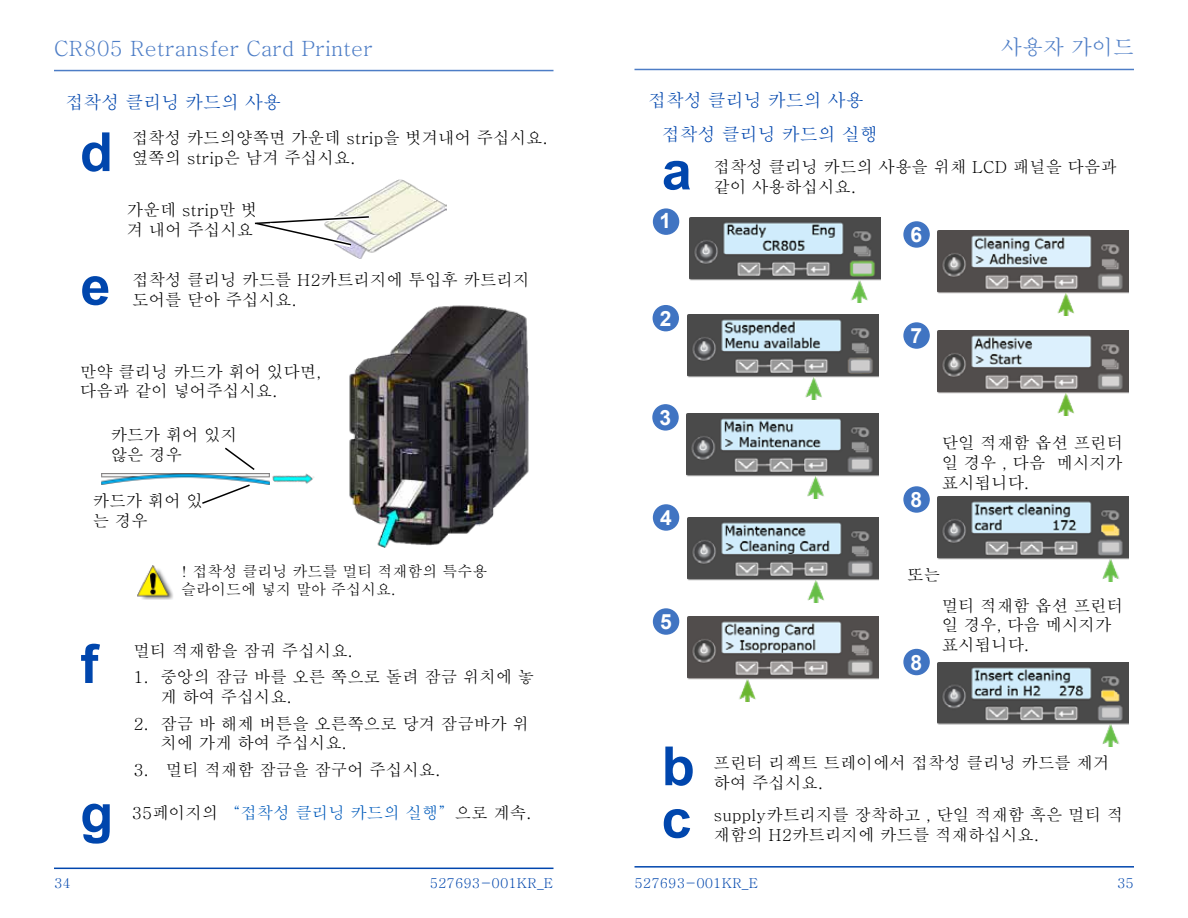
<style>
.page{position:relative;width:1188px;height:918px;background:#fff}
.page>*{position:absolute;margin:0;border:0;box-sizing:border-box;transform-origin:0 0}
.t1{font:700 54px/52.5px "Arial";color:#0046ad}
.t2{font:500 21px "Adobe Myungjo Std";color:#4d7dc6}
.t3{font:700 21px "Arial";color:#fff}
.t4{font:500 18px "Adobe Myungjo Std";color:#0046ad}
.t5{font:500 16.5px/19.8px "Adobe Myungjo Std";color:#000}
.t6{font:500 16.5px "Adobe Myungjo Std";color:#005bbb}
.t7{font:500 15px/18px "Adobe Myungjo Std";color:#000}
.t8{font:500 13.5px "Adobe Myungjo Std";color:#0046ad}
.s1{color:#000}
</style>
<div class="page">
<hr style="left:54px;top:868px;width:500px;height:1px;background:#0046ad">
<hr style="left:634px;top:866px;width:500px;height:2px;background:#0046ad">
<img style="left:340px;top:179px;width:107px;height:79px">
<svg style="left:254px;top:213px;width:119px;height:38px"></svg>
<img style="left:349px;top:305px;width:180px;height:243px">
<img style="left:938px;top:330px;width:191px;height:85px">
<div style="left:904px;top:323px;width:25px;height:25px;background:#4074c2;border-radius:50%"></div>
<div style="left:903px;top:322px;width:27px;height:27px;border:2px solid #4074c2;border-radius:50%"></div>
<img style="left:688px;top:617px;width:191px;height:84px">
<div style="left:654px;top:609px;width:25px;height:25px;background:#4074c2;border-radius:50%"></div>
<div style="left:653px;top:608px;width:26px;height:27px;border:2px solid #4074c2;border-radius:50%"></div>
<img style="left:938px;top:231px;width:191px;height:85px">
<div style="left:904px;top:222px;width:25px;height:25px;background:#4074c2;border-radius:50%"></div>
<div style="left:903px;top:221px;width:27px;height:27px;border:2px solid #4074c2;border-radius:50%"></div>
<img style="left:938px;top:662px;width:191px;height:85px">
<div style="left:904px;top:650px;width:25px;height:25px;background:#4074c2;border-radius:50%"></div>
<div style="left:903px;top:649px;width:27px;height:26px;border:2px solid #4074c2;border-radius:50%"></div>
<img style="left:938px;top:497px;width:191px;height:84px">
<div style="left:904px;top:487px;width:25px;height:25px;background:#4074c2;border-radius:50%"></div>
<div style="left:903px;top:486px;width:27px;height:27px;border:2px solid #4074c2;border-radius:50%"></div>
<div style="left:653px;top:306px;width:25px;height:25px;background:#4074c2;border-radius:50%"></div>
<div style="left:653px;top:305px;width:26px;height:26px;border:2px solid #4074c2;border-radius:50%"></div>
<img style="left:688px;top:315px;width:191px;height:84px">
<div style="left:653px;top:405px;width:25px;height:25px;background:#4074c2;border-radius:50%"></div>
<div style="left:652px;top:404px;width:27px;height:27px;border:2px solid #4074c2;border-radius:50%"></div>
<img style="left:687px;top:414px;width:191px;height:85px">
<div style="left:654px;top:505px;width:25px;height:25px;background:#4074c2;border-radius:50%"></div>
<div style="left:653px;top:504px;width:26px;height:27px;border:2px solid #4074c2;border-radius:50%"></div>
<img style="left:688px;top:517px;width:191px;height:85px">
<img style="left:689px;top:218px;width:192px;height:84px">
<div style="left:654px;top:209px;width:25px;height:25px;background:#4074c2;border-radius:50%"></div>
<div style="left:653px;top:208px;width:26px;height:27px;border:2px solid #4074c2;border-radius:50%"></div>
<img style="left:272px;top:473px;width:42px;height:11px">
<img style="left:101px;top:473px;width:169px;height:12px">
<svg style="left:200px;top:447px;width:60px;height:57px"></svg>
<hr style="left:54px;top:70px;width:500px;height:1px;background:#4d7dc6">
<hr style="left:634px;top:69px;width:500px;height:1px;background:#4d7dc6">
<img style="left:137px;top:566px;width:36px;height:33px">
<p class="t2" style="left:54px;top:38px;width:321px">CR805 Retransfer Card Printer</p>
<p class="t2" style="left:1001px;top:37px;width:134px">사용자 가이드</p>
<p class="t4" style="left:65px;top:93px;width:217px">접착성 클리닝 카드의 사용</p>
<p class="t4" style="left:648px;top:91px;width:217px">접착성 클리닝 카드의 사용</p>
<h1 class="t1" style="left:80px;top:127px;width:34px">d</h1>
<h1 class="t1" style="left:80px;top:261px;width:32px">e</h1>
<p class="t5" style="left:132px;top:128px;width:417px">접착성 카드의양쪽면 가운데 strip을 벗겨내어 주십시요. 옆쪽의 strip은 남겨 주십시요.</p>
<p class="t5" style="left:127px;top:200px;width:132px">가운데 strip만 벗 겨 내어 주십시요</p>
<p class="t5" style="left:132px;top:270px;width:399px">접착성 클리닝 카드를 H2카트리지에 투입후 카트리지 도어를 닫아 주십시요.</p>
<p class="t5" style="left:80px;top:362px;width:243px">만약 클리닝 카드가 휘어 있다면, 다음과 같이 넣어주십시요.</p>
<p class="t5" style="left:111px;top:425px;width:128px">카드가 휘어 있지 않은 경우</p>
<p class="t5" style="left:93px;top:491px;width:111px">카드가 휘어 있 는 경우</p>
<h1 class="t1" style="left:80px;top:639px;width:19px">f</h1>
<h1 class="t1" style="left:80px;top:789px;width:34px">g</h1>
<p class="t7" style="left:181px;top:562px;width:308px">! 접착성 클리닝 카드를 멀티 적재함의 특수용 슬라이드에 넣지 말아 주십시요.</p>
<p class="t5" style="left:133px;top:641px;width:221px">멀티 적재함을 잠궈 주십시요.</p>
<p class="t5" style="left:160px;top:667px;width:375px;text-indent:-27px">1. 중앙의 잠금 바를 오른 쪽으로 돌려 잠금 위치에 놓 게 하여 주십시요.</p>
<p class="t5" style="left:160px;top:714px;width:370px;text-indent:-27px">2. 잠금 바 해제 버튼을 오른쪽으로 당겨 잠금바가 위 치에 가게 하여 주십시요.</p>
<p class="t5" style="left:133px;top:760px;width:308px">3. 멀티 적재함 잠금을 잠구어 주십시요.</p>
<p class="t6" style="left:132px;top:804px;width:401px"><span class="s1">35페이지의</span> “접착성 클리닝 카드의 실행”<span class="s1">으로 계속.</span></p>
<p class="t8" style="left:54px;top:876px;width:18px">34</p>
<p class="t8" style="left:430px;top:876px;width:125px">527693-001KR_E</p>
<p class="t4" style="left:662px;top:125px;width:217px">접착성 클리닝 카드의 실행</p>
<h1 class="t1" style="left:662px;top:146px;width:32px">a</h1>
<p class="t3" style="left:659px;top:206px;width:13px">1</p>
<p class="t5" style="left:714px;top:157px;width:405px">접착성 클리닝 카드의 사용을 위채 LCD 패널을 다음과 같이 사용하십시요.</p>
<p class="t3" style="left:911px;top:221px;width:13px">6</p>
<p class="t3" style="left:660px;top:304px;width:13px">2</p>
<p class="t3" style="left:660px;top:403px;width:13px">3</p>
<p class="t3" style="left:660px;top:504px;width:13px">4</p>
<p class="t3" style="left:660px;top:608px;width:13px">5</p>
<p class="t3" style="left:911px;top:322px;width:13px">7</p>
<p class="t3" style="left:911px;top:486px;width:13px">8</p>
<p class="t5" style="left:942px;top:433px;width:183px;text-align:justify">단일 적재함 옵션 프린터 일 경우 , 다음 메시지가 표시됩니다.</p>
<p class="t5" style="left:907px;top:565px;width:34px">또는</p>
<p class="t3" style="left:911px;top:648px;width:13px">8</p>
<p class="t5" style="left:942px;top:596px;width:183px">멀티 적재함 옵션 프린터 일 경우, 다음 메시지가 표시됩니다.</p>
<h1 class="t1" style="left:662px;top:742px;width:35px">b c</h1>
<p class="t5" style="left:714px;top:753px;width:397px">프린터 리젝트 트레이에서 접착성 클리닝 카드를 제거 하여 주십시요.</p>
<p class="t5" style="left:714px;top:805px;width:411px">supply카트리지를 장착하고 , 단일 적재함 혹은 멀티 적 재함의 H2카트리지에 카드를 적재하십시요.</p>
<p class="t8" style="left:634px;top:876px;width:125px">527693-001KR_E</p>
<p class="t8" style="left:1117px;top:876px;width:18px">35</p>
</div>
